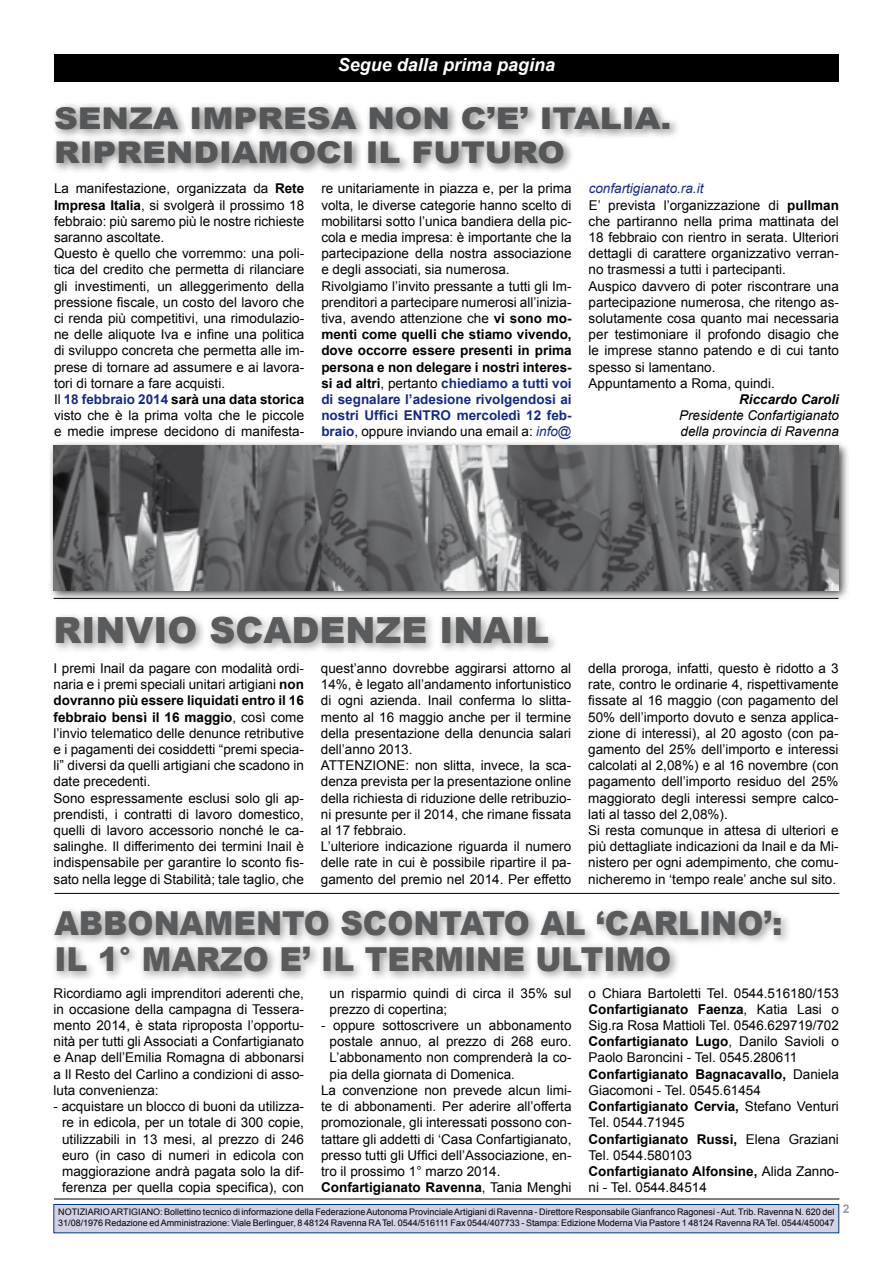
<style>
.page{position:relative;width:893px;height:1263px;background:#fff}
.page>*{position:absolute;margin:0;border:0;box-sizing:border-box;transform-origin:0 0}
.t1{font:900 36px "Arial";color:#5a5b5d}
.t2{font:900 33px/36px "Arial";color:#5a5b5d;scale:.95 1}
.t3{font:900 30px/34.5px "Arial";color:#555658;scale:1.1 1}
.t4{font:italic 700 18px "Arial";color:#fff}
.t5{font:13.5px/16.2px "Arial";color:#000}
.t6{font:italic 13.5px/16.2px "Arial";color:#000}
.t7{font:700 13.5px "Arial";color:#000}
.t8{font:italic 700 13.5px "Arial";color:#000}
.t9{font:700 12px "Arial";color:#9c9e9f}
.t10{font:9px/10.8px "Arial";color:#000}
.s1{font-weight:700}
.s2{font-weight:700;color:#162983}
.s3{font-style:italic;color:#162983}
.s4{font-weight:400}
</style>
<div class="page">
<div style="left:54px;top:1204px;width:785px;height:29px;background:#d3d1e4"></div>
<div style="left:54px;top:1204px;width:785px;height:29px;border:1px solid #003882"></div>
<hr style="left:54px;top:1198px;width:785px;height:1px;background:#000">
<div style="left:54px;top:54px;width:785px;height:28px;background:#000"></div>
<div style="left:52px;top:613px;width:507px;height:40px;background:#000;opacity:.4"></div>
<div style="left:51px;top:102px;width:630px;height:72px;background:#000;opacity:.5"></div>
<div style="left:49px;top:906px;width:743px;height:77px;background:#000;opacity:.4"></div>
<hr style="left:54px;top:893px;width:785px;height:1px;background:#000">
<div style="left:49px;top:441px;width:801px;height:160px;background:#000;opacity:.75"></div>
<img style="left:54px;top:446px;width:784px;height:144px">
<h3 class="t4" style="left:338px;top:53px;width:219px">Segue dalla prima pagina</h3>
<h3 class="t3" style="left:54px;top:100px;width:563px">SENZA IMPRESA NON C’E’ ITALIA.<br>RIPRENDIAMOCI IL FUTURO</h3>
<p class="t5" style="left:54px;top:181px;width:252px">La manifestazione, organizzata da <span class="s1">Rete Impresa Italia</span>, si svolgerà il prossimo 18 febbraio: più saremo più le nostre richieste saranno ascoltate.<br>Questo è quello che vorremmo: una poli&shy;tica del credito che permetta di rilanciare gli investimenti, un alleggerimento della pressione fiscale, un costo del lavoro che ci renda più competitivi, una rimodulazio&shy;ne delle aliquote Iva e infine una politica di sviluppo concreta che permetta alle im&shy;prese di tornare ad assumere e ai lavora&shy;tori di tornare a fare acquisti.<br>Il <span class="s2">18 febbraio 2014</span> <span class="s1">sarà una data storica </span>visto che è la prima volta che le piccole e medie imprese decidono di manifesta-</p>
<p class="t5" style="left:321px;top:181px;width:252px">re unitariamente in piazza e, per la prima volta, le diverse categorie hanno scelto di mobilitarsi sotto l’unica bandiera della pic&shy;cola e media impresa: è importante che la partecipazione della nostra associazione e degli associati, sia numerosa.<br>Rivolgiamo l’invito pressante a tutti gli Im&shy;prenditori a partecipare numerosi all’inizia&shy;tiva, avendo attenzione che <span class="s1">vi sono mo&shy;menti come quelli che stiamo vivendo, dove occorre essere presenti in prima persona e non delegare i nostri interes&shy;si ad altri</span>, pertanto <span class="s2">chiediamo a tutti voi di segnalare l’adesione rivolgendosi ai nostri Uffici ENTRO mercoledì 12 feb&shy;braio</span>, oppure inviando una email a: <span class="s3">info@</span></p>
<p class="t5" style="left:589px;top:181px;width:252px"><span class="s3">confartigianato.ra.it<br></span>E’ prevista l’organizzazione di <span class="s1">pullman </span>che partiranno nella prima mattinata del 18 febbraio con rientro in serata. Ulteriori dettagli di carattere organizzativo verran&shy;no trasmessi a tutti i partecipanti.<br>Auspico davvero di poter riscontrare una partecipazione numerosa, che ritengo as&shy;solutamente cosa quanto mai necessaria per testimoniare il profondo disagio che le imprese stanno patendo e di cui tanto spesso si lamentano.<br>Appuntamento a Roma, quindi.</p>
<p class="t8" style="left:739px;top:390px;width:101px">Riccardo Caroli</p>
<p class="t6" style="left:679px;top:407px;width:161px">Presidente Confartigianato della provincia di Ravenna</p>
<h1 class="t1" style="left:54px;top:604px;width:497px">RINVIO SCADENZE INAIL</h1>
<p class="t5" style="left:54px;top:660px;width:252px">I premi Inail da pagare con modalità ordi&shy;naria e i premi speciali unitari artigiani <span class="s1">non dovranno più essere liquidati entro il 16 febbraio bensì il 16 maggio</span>, così come l’invio telematico delle denunce retributive e i pagamenti dei cosiddetti “premi specia&shy;li” diversi da quelli artigiani che scadono in date precedenti.<br>Sono espressamente esclusi solo gli ap&shy;prendisti, i contratti di lavoro domestico, quelli di lavoro accessorio nonché le ca&shy;salinghe. Il differimento dei termini Inail è indispensabile per garantire lo sconto fis&shy;sato nella legge di Stabilità; tale taglio, che</p>
<p class="t5" style="left:321px;top:660px;width:252px">quest’anno dovrebbe aggirarsi attorno al 14%, è legato all’andamento infortunistico di ogni azienda. Inail conferma lo slitta&shy;mento al 16 maggio anche per il termine della presentazione della denuncia salari dell’anno 2013.<br>ATTENZIONE: non slitta, invece, la sca&shy;denza prevista per la presentazione online della richiesta di riduzione delle retribuzio&shy;ni presunte per il 2014, che rimane fissata al 17 febbraio.<br>L’ulteriore indicazione riguarda il numero delle rate in cui è possibile ripartire il pa&shy;gamento del premio nel 2014. Per effetto</p>
<p class="t5" style="left:588px;top:660px;width:252px">della proroga, infatti, questo è ridotto a 3 rate, contro le ordinarie 4, rispettivamente fissate al 16 maggio (con pagamento del 50% dell’importo dovuto e senza applica&shy;zione di interessi), al 20 agosto (con pa&shy;gamento del 25% dell’importo e interessi calcolati al 2,08%) e al 16 novembre (con pagamento dell’importo residuo del 25% maggiorato degli interessi sempre calco&shy;lati al tasso del 2,08%).<br>Si resta comunque in attesa di ulteriori e più dettagliate indicazioni da Inail e da Mi&shy;nistero per ogni adempimento, che comu&shy;nicheremo in ‘tempo reale’ anche sul sito.</p>
<h2 class="t2" style="left:54px;top:904px;width:768px">ABBONAMENTO SCONTATO AL ‘CARLINO’:<br>IL 1° MARZO E’ IL TERMINE ULTIMO</h2>
<p class="t5" style="left:54px;top:985px;width:252px;text-align:justify">Ricordiamo agli imprenditori aderenti che, in occasione della campagna di Tessera&shy;mento 2014, è stata riproposta l’opportu&shy;nità per tutti gli Associati a Confartigianato e Anap dell’Emilia Romagna di abbonarsi a Il Resto del Carlino a condizioni di asso&shy;luta convenienza:</p>
<p class="t5" style="left:62px;top:1098px;width:243px;text-align:justify;text-indent:-9px">- acquistare un blocco di buoni da utilizza&shy;re in edicola, per un totale di 300 copie, utilizzabili in 13 mesi, al prezzo di 246 euro (in caso di numeri in edicola con maggiorazione andrà pagata solo la dif&shy;ferenza per quella copia specifica), con</p>
<p class="t5" style="left:330px;top:985px;width:243px">un risparmio quindi di circa il 35% sul prezzo di copertina;</p>
<p class="t5" style="left:321px;top:1017px;width:252px">- oppure sottoscrivere un abbonamento</p>
<p class="t5" style="left:330px;top:1033px;width:243px">postale annuo, al prezzo di 268 euro.</p>
<p class="t5" style="left:330px;top:1050px;width:243px">L’abbonamento non comprenderà la co-</p>
<p class="t5" style="left:330px;top:1066px;width:187px">pia della giornata di Domenica.</p>
<p class="t5" style="left:321px;top:1082px;width:252px">La convenzione non prevede alcun limi-</p>
<p class="t5" style="left:321px;top:1098px;width:252px">te di abbonamenti. Per aderire all’offerta</p>
<p class="t5" style="left:321px;top:1114px;width:252px">promozionale, gli interessati possono con-</p>
<p class="t5" style="left:321px;top:1131px;width:252px">tattare gli addetti di ‘Casa Confartigianato,</p>
<p class="t5" style="left:321px;top:1147px;width:252px">presso tutti gli Uffici dell’Associazione, en-</p>
<p class="t5" style="left:321px;top:1163px;width:181px">tro il prossimo 1° marzo 2014.</p>
<p class="t7" style="left:321px;top:1178px;width:252px">Confartigianato Ravenna<span class="s4">, Tania Menghi</span></p>
<p class="t5" style="left:588px;top:985px;width:252px">o Chiara Bartoletti Tel. 0544.516180/153<br><span class="s1">Confartigianato Faenza</span>, Katia Lasi o Sig.ra Rosa Mattioli Tel. 0546.629719/702<br><span class="s1">Confartigianato Lugo</span>, Danilo Savioli o Paolo Baroncini - Tel. 0545.280611<br><span class="s1">Confartigianato Bagnacavallo,</span> Daniela Giacomoni - Tel. 0545.61454<br><span class="s1">Confartigianato Cervia,</span> Stefano Venturi Tel. 0544.71945<br><span class="s1">Confartigianato Russi,</span> Elena Graziani Tel. 0544.580103<br><span class="s1">Confartigianato Alfonsine,</span> Alida Zanno&shy;ni - Tel. 0544.84514</p>
<p class="t10" style="left:58px;top:1207px;width:778px">NOTIZIARIO ARTIGIANO: Bollettino tecnico di informazione della Federazione Autonoma Provinciale Artigiani di Ravenna - Direttore Responsabile Gianfranco Ragonesi - Aut. Trib. Ravenna N. 620 del<br>31/08/1976 Redazione ed Amministrazione: Viale Berlinguer, 8 48124 Ravenna RA Tel. 0544/516111 Fax 0544/407733 - Stampa: Edizione Moderna Via Pastore 1 48124 Ravenna RA Tel. 0544/450047</p>
<p class="t9" style="left:843px;top:1201px;width:8px">2</p>
</div>
